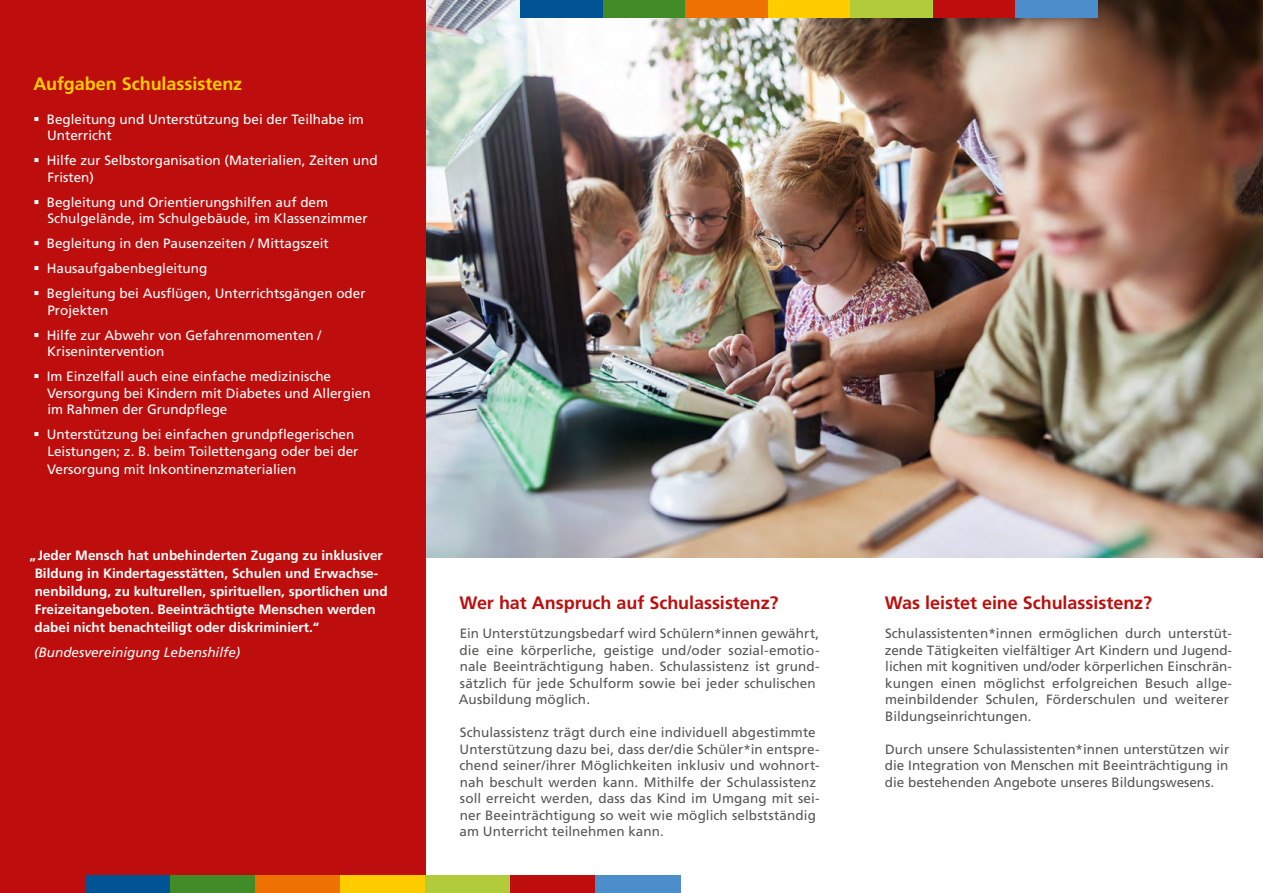
<style>
.page{position:relative;width:1263px;height:893px;background:#fff}
.page>*{position:absolute;margin:0;border:0;box-sizing:border-box;transform-origin:0 0}
.t1{font:700 18px "Frutiger";color:#bd0e0d}
.t2{font:700 18px "Frutiger";letter-spacing:-.005em;color:#fc0}
.t3{font:13.5px/16.5px "Frutiger";letter-spacing:.005em;color:#575756}
.t4{font:13.5px/16.5px "Frutiger";color:#fff}
.t5{font:700 13.5px/18px "Frutiger";color:#fff}
.t6{font:italic 13.5px "Frutiger";color:#fff}
</style>
<div class="page">
<img style="left:425px;top:0;width:838px;height:557px">
<div style="left:0;top:0;width:425px;height:893px;background:#bd0e0d"></div>
<div style="left:520px;top:0;width:83px;height:17px;background:#005496"></div>
<div style="left:603px;top:0;width:82px;height:17px;background:#418b28"></div>
<div style="left:685px;top:0;width:83px;height:17px;background:#ee7203"></div>
<div style="left:768px;top:0;width:82px;height:17px;background:#fc0"></div>
<div style="left:850px;top:0;width:83px;height:17px;background:#b1cc3a"></div>
<div style="left:933px;top:0;width:82px;height:17px;background:#bd0e0d"></div>
<div style="left:1015px;top:0;width:83px;height:17px;background:#4c8dcb"></div>
<div style="left:85px;top:876px;width:85px;height:17px;background:#005496"></div>
<div style="left:170px;top:876px;width:85px;height:17px;background:#418b28"></div>
<div style="left:255px;top:876px;width:85px;height:17px;background:#ee7203"></div>
<div style="left:340px;top:876px;width:85px;height:17px;background:#fc0"></div>
<div style="left:425px;top:876px;width:85px;height:17px;background:#b1cc3a"></div>
<div style="left:510px;top:876px;width:85px;height:17px;background:#bd0e0d"></div>
<div style="left:595px;top:876px;width:85px;height:17px;background:#4c8dcb"></div>
<h1 class="t2" style="left:33px;top:73px;width:210px">Aufgaben Schulassistenz</h1>
<p class="t4" style="left:47px;top:110px;width:319px">Begleitung und Unterstützung bei der Teilhabe im<br>Unterricht</p>
<p class="t4" style="left:47px;top:152px;width:332px">Hilfe zur Selbstorganisation (Materialien, Zeiten und<br>Fristen)</p>
<p class="t4" style="left:47px;top:193px;width:322px">Begleitung und Orientierungshilfen auf dem<br>Schulgelände, im Schulgebäude, im Klassenzimmer</p>
<p class="t4" style="left:47px;top:231px;width:320px;line-height:25px">Begleitung in den Pausenzeiten / Mittagszeit<br>Hausaufgabenbegleitung<br>Begleitung bei Ausflügen, Unterrichtsgängen oder</p>
<p class="t4" style="left:47px;top:297px;width:276px;line-height:25px">Projekten<br>Hilfe zur Abwehr von Gefahrenmomenten /</p>
<p class="t4" style="left:47px;top:339px;width:286px;line-height:25px">Krisenintervention<br>Im Einzelfall auch eine einfache medizinische</p>
<p class="t4" style="left:47px;top:384px;width:325px">Versorgung bei Kindern mit Diabetes und Allergien im Rahmen der Grundpflege</p>
<p class="t4" style="left:47px;top:426px;width:313px">Unterstützung bei einfachen grundpflegerischen<br>Leistungen; z. B. beim Toilettengang oder bei der</p>
<p class="t4" style="left:47px;top:460px;width:251px">Versorgung mit Inkontinenzmaterialien</p>
<p class="t5" style="left:35px;top:547px;width:355px;text-indent:-5px">„Jeder Mensch hat unbehinderten Zugang zu inklusiver Bildung in Kindertagesstätten, Schulen und Erwachse&shy;nenbildung, zu kulturellen, spirituellen, sportlichen und Freizeitangeboten. Beeinträchtigte Menschen werden dabei nicht benachteiligt oder diskriminiert.“</p>
<p class="t6" style="left:34px;top:645px;width:208px">(Bundesvereinigung Lebenshilfe)</p>
<h1 class="t1" style="left:459px;top:592px;width:321px">Wer hat Anspruch auf Schulassistenz?</h1>
<p class="t3" style="left:459px;top:625px;width:362px">Ein Unterstützungsbedarf wird Schülern*innen gewährt, die eine körperliche, geistige und/oder sozial-emotio&shy;nale Beeinträchtigung haben. Schulassistenz ist grund&shy;sätzlich für jede Schulform sowie bei jeder schulischen Ausbildung möglich.</p>
<p class="t3" style="left:459px;top:724px;width:362px">Schulassistenz trägt durch eine individuell abgestimmte Unterstützung dazu bei, dass der/die Schüler*in entspre&shy;chend seiner/ihrer Möglichkeiten inklusiv und wohnort&shy;nah beschult werden kann. Mithilfe der Schulassistenz soll erreicht werden, dass das Kind im Umgang mit sei&shy;ner Beeinträchtigung so weit wie möglich selbstständig am Unterricht teilnehmen kann.</p>
<h1 class="t1" style="left:885px;top:592px;width:269px">Was leistet eine Schulassistenz?</h1>
<p class="t3" style="left:885px;top:625px;width:349px">Schulassistenten*innen ermöglichen durch unterstüt&shy;zende Tätigkeiten vielfältiger Art Kindern und Jugend&shy;lichen mit kognitiven und/oder körperlichen Einschrän&shy;kungen einen möglichst erfolgreichen Besuch allge&shy;meinbildender Schulen, Förderschulen und weiterer Bildungseinrichtungen.</p>
<p class="t3" style="left:885px;top:740px;width:346px;text-align:justify">Durch unsere Schulassistenten*innen unterstützen wir die Integration von Menschen mit Beeinträchtigung in die bestehenden Angebote unseres Bildungswesens.</p>
</div>
